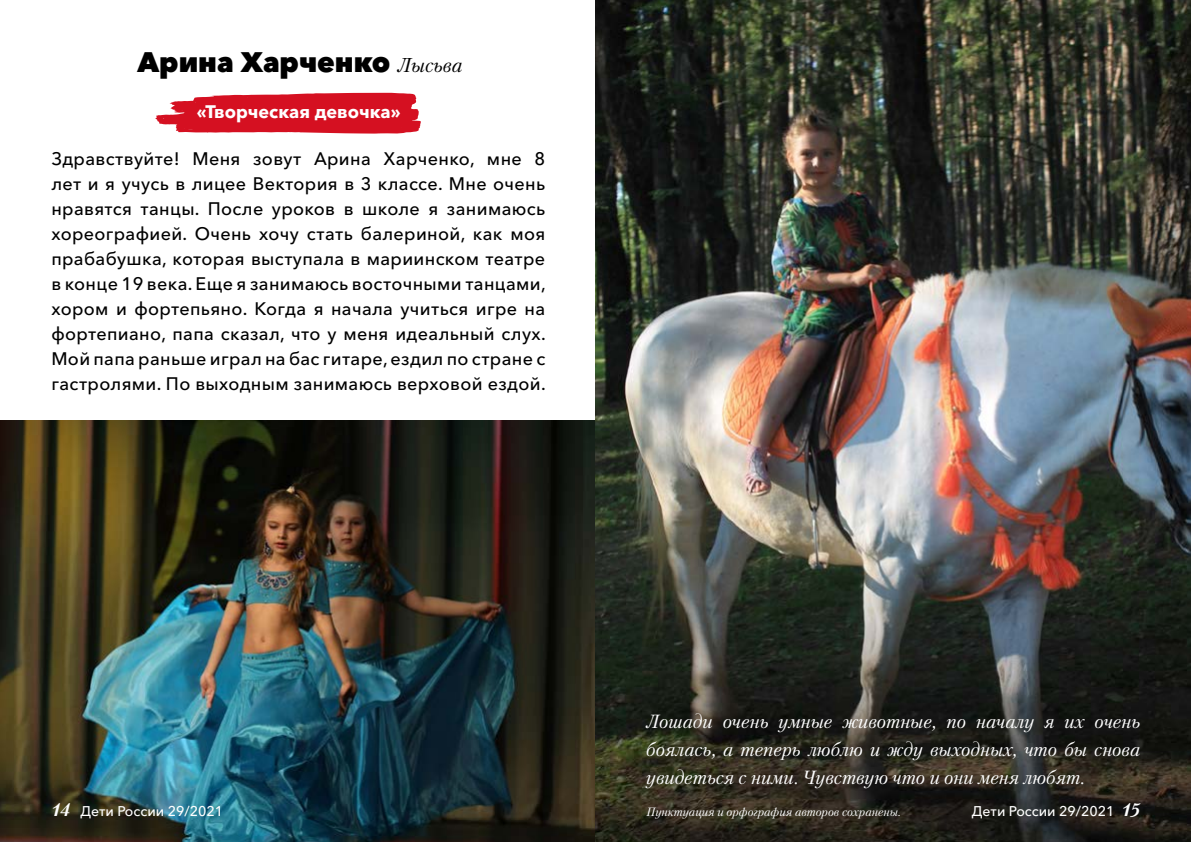
<style>
.page{position:relative;width:1191px;height:842px;background:#fff}
.page>*{position:absolute;margin:0;border:0;box-sizing:border-box;transform-origin:0 0}
.t1{font:800 28px "Avenir Next Cyr";color:#000}
.t2{font:italic 19px/28px "Petersburg C";color:#fff;text-align:justify}
.t3{font:500 18px/25px "Avenir Next Cyr";letter-spacing:.02em;color:#000;text-align:justify}
.t4{font:700 18px "Avenir Next Cyr";color:#fff}
.t5{font:500 14px "Avenir Next Cyr";color:#fff}
.t6{font:italic 12px "Petersburg C";color:#fff}
.s1{font-family:"Petersburg C";font-weight:400;font-style:italic;font-size:20px}
.s2{font-family:"Petersburg C";font-weight:700;font-style:italic;font-size:18px}
</style>
<div class="page">
<svg style="left:155px;top:92px;width:266px;height:42px;background:#db3745"></svg>
<img style="left:0;top:420px;width:595px;height:422px">
<img style="left:595px;top:0;width:596px;height:842px">
<h1 class="t1" style="left:137px;top:45px;width:326px">Арина Харченко <span class="s1">Лысьва</span></h1>
<p class="t4" style="left:197px;top:101px;width:205px">«Творческая девочка»</p>
<p class="t3" style="left:51px;top:146px;width:496px">Здравствуйте! Меня зовут Арина Харченко, мне 8 лет и я учусь в лицее Вектория в 3 классе. Мне очень нравятся танцы. После уроков в школе я занимаюсь хореографией. Очень хочу стать балериной, как моя прабабушка, которая выступала в мариинском театре в конце 19 века. Еще я занимаюсь восточными танцами, хором и фортепьяно. Когда я начала учиться игре на фортепиано, папа сказал, что у меня идеальный слух.<br>Мой папа раньше играл на бас гитаре, ездил по стране с гастролями. По выходным занимаюсь верховой ездой.</p>
<p class="t2" style="left:646px;top:707px;width:495px">Лошади очень умные животные, по началу я их очень боялась, а теперь люблю и жду выходных, что бы снова увидеться с ними. Чувствую что и они меня любят.</p>
<p class="t5" style="left:51px;top:803px;width:173px"><span class="s2">14</span> Дети России 29/2021</p>
<p class="t6" style="left:646px;top:805px;width:256px">Пунктуация и орфография авторов сохранены.</p>
<p class="t5" style="left:972px;top:803px;width:170px">Дети России 29/2021 <span class="s2">15</span></p>
</div>
